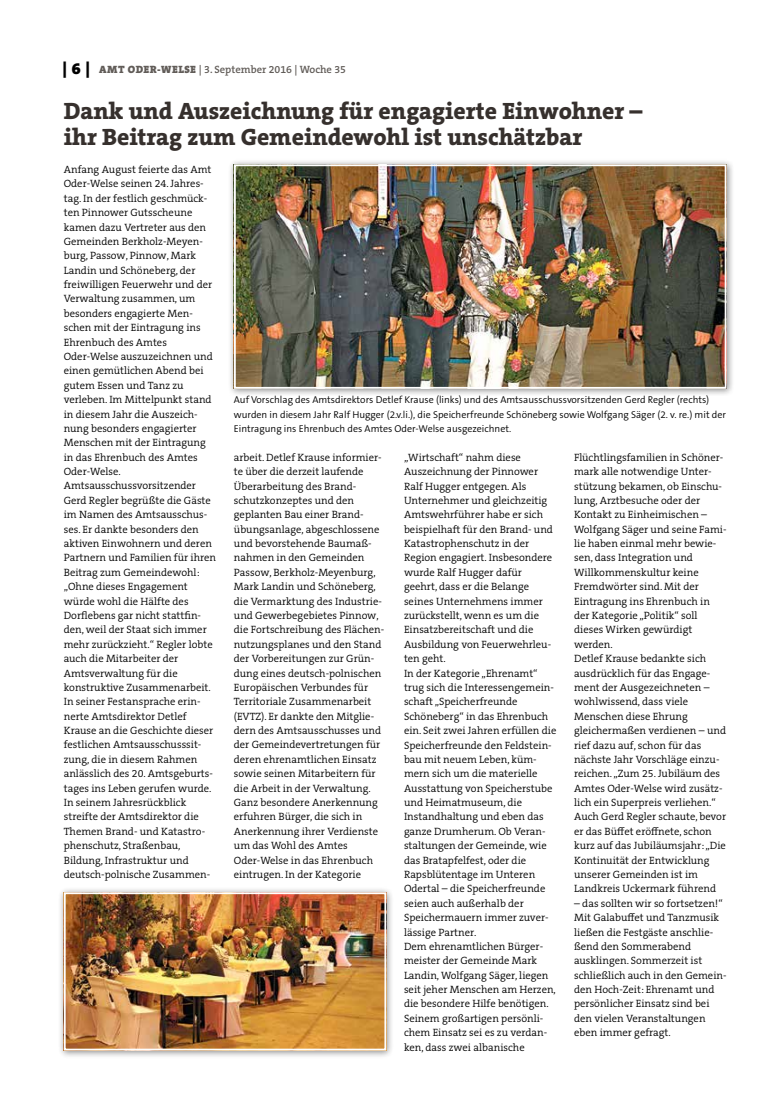
<style>
.page{position:relative;width:762px;height:1117px;background:#fff}
.page>*{position:absolute;margin:0;border:0;box-sizing:border-box;transform-origin:0 0}
.t1{font:800 23.75px/26.2px "The Serif B W8";color:#36302d}
.t2{font:300 10.62px/14.4px "The Serif B W4";color:#000}
.t3{font:600 10.62px "The Serif B W6";color:#615c58}
.t4{font:300 10px/14.4px "The Sans B W4";color:#000}
.s1{font-family:"The Serif B W9";font-weight:900;font-size:16.25px;color:#000}
.s2{font-family:"The Serif B W9";font-weight:900}
</style>
<div class="page">
<div style="left:228px;top:158px;width:506px;height:238px;background:#000;opacity:.45"></div>
<img style="left:237px;top:167px;width:486px;height:218px">
<div style="left:234px;top:164px;width:492px;height:224px;border:2px solid #fff"></div>
<div style="left:58px;top:886px;width:336px;height:172px;background:#000;opacity:.45"></div>
<img style="left:67px;top:895px;width:316px;height:152px">
<div style="left:64px;top:892px;width:322px;height:158px;border:2px solid #fff"></div>
<p class="t3" style="left:63px;top:63px;width:285px"><span class="s1">| 6 |</span> <span class="s2">AMT ODER-WELSE</span> | 3. September 2016 | Woche 35</p>
<h1 class="t1" style="left:64px;top:97px;width:580px">Dank und Auszeichnung für engagierte Einwohner – ihr Beitrag zum Gemeindewohl ist unschätzbar</h1>
<p class="t2" style="left:64px;top:162px;width:154px">Anfang August feierte das Amt<br>Oder-Welse seinen 24. Jahres&shy;tag. In der festlich geschmück&shy;ten Pinnower Gutsscheune kamen dazu Vertreter aus den<br>Gemeinden Berkholz-Meyen&shy;burg, Passow, Pinnow, Mark<br>Landin und Schöneberg, der freiwilligen Feuerwehr und der<br>Verwaltung zusammen, um besonders engagierte Men&shy;schen mit der Eintragung ins<br>Ehrenbuch des Amtes<br>Oder-Welse auszuzeichnen und einen gemütlichen Abend bei gutem Essen und Tanz zu verleben. Im Mittelpunkt stand in diesem Jahr die Auszeich&shy;nung besonders engagierter<br>Menschen mit der Eintragung in das Ehrenbuch des Amtes<br>Oder-Welse.<br>Amtsausschussvorsitzender<br>Gerd Regler begrüßte die Gäste im Namen des Amtsausschus&shy;ses. Er dankte besonders den aktiven Einwohnern und deren<br>Partnern und Familien für ihren<br>Beitrag zum Gemeindewohl: „Ohne dieses Engagement würde wohl die Hälfte des<br>Dorflebens gar nicht stattfin&shy;den, weil der Staat sich immer mehr zurückzieht.“ Regler lobte auch die Mitarbeiter der<br>Amtsverwaltung für die konstruktive Zusammenarbeit.<br>In seiner Festansprache erin&shy;nerte Amtsdirektor Detlef<br>Krause an die Geschichte dieser festlichen Amtsausschusssit&shy;zung, die in diesem Rahmen anlässlich des 20. Amtsgeburts&shy;tages ins Leben gerufen wurde.<br>In seinem Jahresrückblick streifte der Amtsdirektor die<br>Themen Brand- und Katastro&shy;phenschutz, Straßenbau,<br>Bildung, Infrastruktur und deutsch-polnische Zusammen-</p>
<p class="t4" style="left:234px;top:392px;width:494px">Auf Vorschlag des Amtsdirektors Detlef Krause (links) und des Amtsausschussvorsitzenden Gerd Regler (rechts) wurden in diesem Jahr Ralf Hugger (2.v.li.), die Speicherfreunde Schöneberg sowie Wolfgang Säger (2. v. re.) mit der<br>Eintragung ins Ehrenbuch des Amtes Oder-Welse ausgezeichnet.</p>
<p class="t2" style="left:234px;top:450px;width:152px">arbeit. Detlef Krause informier&shy;te über die derzeit laufende<br>Überarbeitung des Brand&shy;schutzkonzeptes und den geplanten Bau einer Brand&shy;übungsanlage, abgeschlossene und bevorstehende Baumaß&shy;nahmen in den Gemeinden<br>Passow, Berkholz-Meyenburg,<br>Mark Landin und Schöneberg, die Vermarktung des Industrie&shy;und Gewerbegebietes Pinnow, die Fortschreibung des Flächen&shy;nutzungsplanes und den Stand der Vorbereitungen zur Grün&shy;dung eines deutsch-polnischen<br>Europäischen Verbundes für<br>Territoriale Zusammenarbeit (EVTZ). Er dankte den Mitglie&shy;dern des Amtsausschusses und der Gemeindevertretungen für deren ehrenamtlichen Einsatz sowie seinen Mitarbeitern für die Arbeit in der Verwaltung.<br>Ganz besondere Anerkennung erfuhren Bürger, die sich in<br>Anerkennung ihrer Verdienste um das Wohl des Amtes<br>Oder-Welse in das Ehrenbuch eintrugen. In der Kategorie</p>
<p class="t2" style="left:404px;top:450px;width:154px">„Wirtschaft“ nahm diese<br>Auszeichnung der Pinnower<br>Ralf Hugger entgegen. Als<br>Unternehmer und gleichzeitig<br>Amtswehrführer habe er sich beispielhaft für den Brand- und<br>Katastrophenschutz in der<br>Region engagiert. Insbesondere wurde Ralf Hugger dafür geehrt, dass er die Belange seines Unternehmens immer zurückstellt, wenn es um die<br>Einsatzbereitschaft und die<br>Ausbildung von Feuerwehrleu&shy;ten geht.<br>In der Kategorie „Ehrenamt“ trug sich die Interessengemein&shy;schaft „Speicherfreunde<br>Schöneberg“ in das Ehrenbuch ein. Seit zwei Jahren erfüllen die<br>Speicherfreunde den Feldstein&shy;bau mit neuem Leben, küm&shy;mern sich um die materielle<br>Ausstattung von Speicherstube und Heimatmuseum, die<br>Instandhaltung und eben das ganze Drumherum. Ob Veran&shy;staltungen der Gemeinde, wie das Bratapfelfest, oder die<br>Rapsblütentage im Unteren<br>Odertal – die Speicherfreunde seien auch außerhalb der<br>Speichermauern immer zuver&shy;lässige Partner.<br>Dem ehrenamtlichen Bürger&shy;meister der Gemeinde Mark<br>Landin, Wolfgang Säger, liegen seit jeher Menschen am Herzen, die besondere Hilfe benötigen.<br>Seinem großartigen persönli&shy;chem Einsatz sei es zu verdan&shy;ken, dass zwei albanische</p>
<p class="t2" style="left:574px;top:450px;width:154px">Flüchtlingsfamilien in Schöner&shy;mark alle notwendige Unter&shy;stützung bekamen, ob Einschu&shy;lung, Arztbesuche oder der<br>Kontakt zu Einheimischen –<br>Wolfgang Säger und seine Fami&shy;lie haben einmal mehr bewie&shy;sen, dass Integration und<br>Willkommenskultur keine<br>Fremdwörter sind. Mit der<br>Eintragung ins Ehrenbuch in der Kategorie „Politik“ soll dieses Wirken gewürdigt werden.<br>Detlef Krause bedankte sich ausdrücklich für das Engage&shy;ment der Ausgezeichneten – wohlwissend, dass viele<br>Menschen diese Ehrung gleichermaßen verdienen – und rief dazu auf, schon für das nächste Jahr Vorschläge einzu&shy;reichen. „Zum 25. Jubiläum des<br>Amtes Oder-Welse wird zusätz&shy;lich ein Superpreis verliehen.“<br>Auch Gerd Regler schaute, bevor er das Büffet eröffnete, schon kurz auf das Jubiläumsjahr: „Die<br>Kontinuität der Entwicklung unserer Gemeinden ist im<br>Landkreis Uckermark führend</p>
<p class="t2" style="left:574px;top:895px;width:154px">– das sollten wir so fortsetzen!“<br>Mit Galabuffet und Tanzmusik ließen die Festgäste anschlie&shy;ßend den Sommerabend ausklingen. Sommerzeit ist schließlich auch in den Gemein&shy;den Hoch-Zeit: Ehrenamt und persönlicher Einsatz sind bei den vielen Veranstaltungen eben immer gefragt.</p>
</div>
